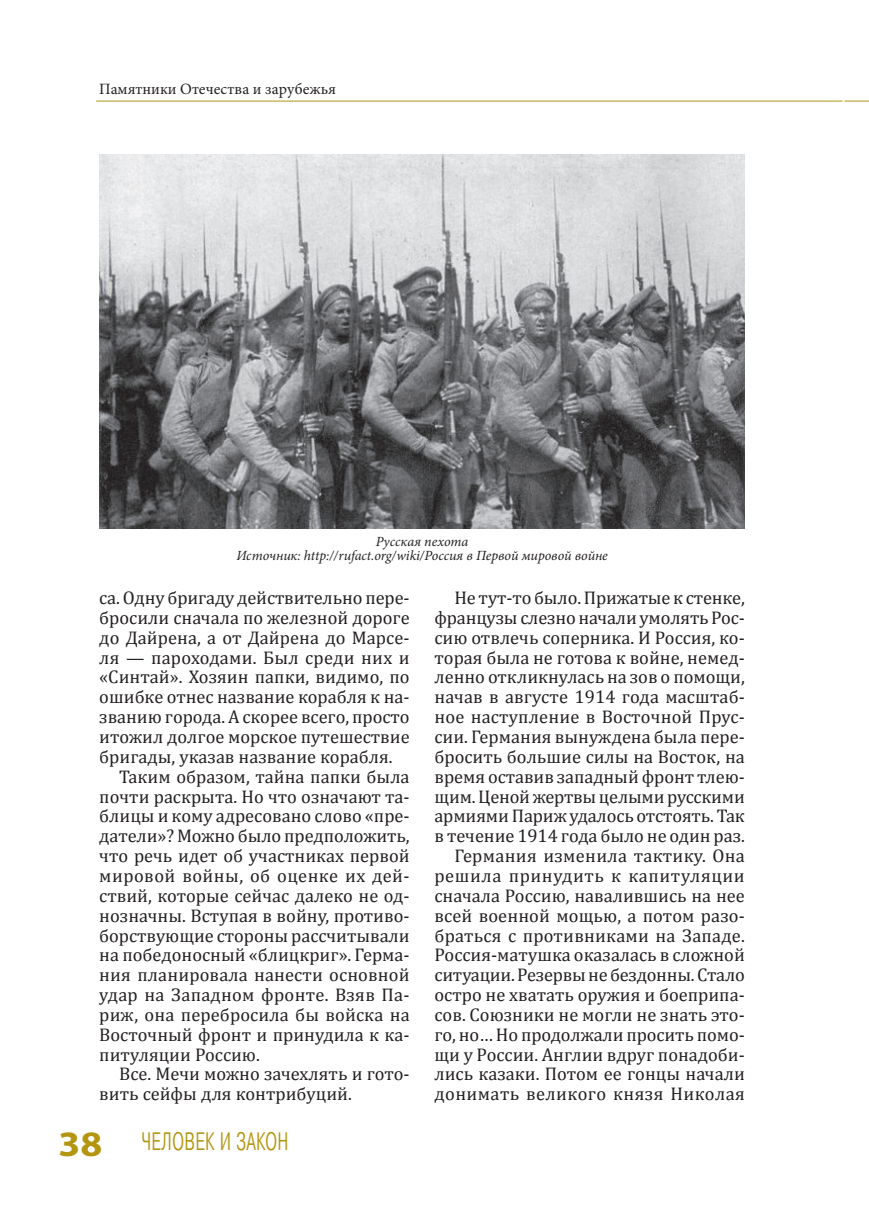
<style>
.page{position:relative;width:869px;height:1216px;background:#fff}
.page>*{position:absolute;margin:0;border:0;box-sizing:border-box;transform-origin:0 0}
.t1{font:300 25.2px "Pragmatica Cond";letter-spacing:.01em;color:#b3950f;scale:.8 1}
.t2{font:18.38px/19.8px "Cambria";color:#231f20;text-align:right}
.t3{font:18.38px "Cambria";letter-spacing:.025em;color:#231f20}
.t4{font:15.75px "Minion Pro";color:#231f20}
.t5{font:italic 14px/14px "Minion Pro";color:#231f20;text-align:center}
.s1{font-family:"Myriad Pro";font-weight:700;font-size:35.88px}
</style>
<div class="page">
<hr style="left:96px;top:101px;width:746px;height:1px;background:#b3950f">
<svg style="left:844px;top:101px;width:24px;height:1px"></svg>
<img style="left:99px;top:155px;width:645px;height:373px">
<p class="t4" style="left:99px;top:79px;width:238px">Памятники Отечества и зарубежья</p>
<p class="t5" style="left:236px;top:534px;width:373px">Русская пехота<br>Источник: http://rufact.org/wiki/Россия в Первой мировой войне</p>
<p class="t2" style="left:99px;top:587px;width:312px">са. Одну бригаду действительно пере-</p>
<p class="t2" style="left:99px;top:607px;width:312px">бросили сначала по железной дороге</p>
<p class="t2" style="left:99px;top:627px;width:312px">до Дайрена, а от Дайрена до Марсе-</p>
<p class="t2" style="left:99px;top:647px;width:311px">ля — пароходами. Был среди них и</p>
<p class="t2" style="left:99px;top:667px;width:311px">«Синтай». Хозяин папки, видимо, по</p>
<p class="t2" style="left:99px;top:686px;width:312px">ошибке отнес название корабля к на-</p>
<p class="t2" style="left:99px;top:706px;width:312px">званию города. А скорее всего, просто</p>
<p class="t2" style="left:99px;top:726px;width:312px">итожил долгое морское путешествие</p>
<p class="t2" style="left:99px;top:746px;width:295px">бригады, указав название корабля.</p>
<p class="t2" style="left:119px;top:766px;width:292px">Таким образом, тайна папки была</p>
<p class="t2" style="left:99px;top:786px;width:312px">почти раскрыта. Но что означают та-</p>
<p class="t2" style="left:99px;top:805px;width:312px">блицы и кому адресовано слово «пре-</p>
<p class="t2" style="left:99px;top:825px;width:312px">датели»? Можно было предположить,</p>
<p class="t2" style="left:99px;top:845px;width:312px">что речь идет об участниках первой</p>
<p class="t3" style="left:99px;top:864px;width:312px">мировой войны, об оценке их дей-</p>
<p class="t2" style="left:99px;top:885px;width:312px">ствий, которые сейчас далеко не од-</p>
<p class="t2" style="left:99px;top:905px;width:312px">нозначны. Вступая в войну, противо-</p>
<p class="t2" style="left:99px;top:924px;width:312px">борствующие стороны рассчитывали</p>
<p class="t2" style="left:99px;top:944px;width:312px">на победоносный «блицкриг». Герма-</p>
<p class="t2" style="left:99px;top:964px;width:312px">ния планировала нанести основной</p>
<p class="t2" style="left:99px;top:984px;width:311px">удар на Западном фронте. Взяв Па-</p>
<p class="t2" style="left:99px;top:1004px;width:312px">риж, она перебросила бы войска на</p>
<p class="t2" style="left:99px;top:1024px;width:312px">Восточный фронт и принудила к ка-</p>
<p class="t2" style="left:99px;top:1043px;width:162px">питуляции Россию.</p>
<p class="t2" style="left:119px;top:1063px;width:292px">Все. Мечи можно зачехлять и гото-</p>
<p class="t2" style="left:99px;top:1083px;width:254px">вить сейфы для контрибуций.</p>
<h1 class="t1" style="left:59px;top:1126px;width:289px"><span class="s1">38</span> ЧЕЛОВЕК И ЗАКОН</h1>
<p class="t2" style="left:434px;top:587px;width:312px">Не тут-то было. Прижатые к стенке, французы слезно начали умолять Рос&shy;сию отвлечь соперника. И Россия, ко&shy;торая была не готова к войне, немед&shy;ленно откликнулась на зов о помощи, начав в августе 1914 года масштаб&shy;ное наступление в Восточной Прус&shy;сии. Германия вынуждена была пере&shy;бросить большие силы на Восток, на время оставив западный фронт тлею&shy;щим. Ценой жертвы целыми русскими армиями Париж удалось отстоять. Так в течение 1914 года было не один раз.<br>Германия изменила тактику. Она решила принудить к капитуляции сначала Россию, навалившись на нее всей военной мощью, а потом разо&shy;браться с противниками на Западе.<br>Россия-матушка оказалась в сложной ситуации. Резервы не бездонны. Стало остро не хватать оружия и боеприпа&shy;сов. Союзники не могли не знать это&shy;го, но… Но продолжали просить помо&shy;щи у России. Англии вдруг понадоби&shy;лись казаки. Потом ее гонцы начали донимать великого князя Николая</p>
</div>
